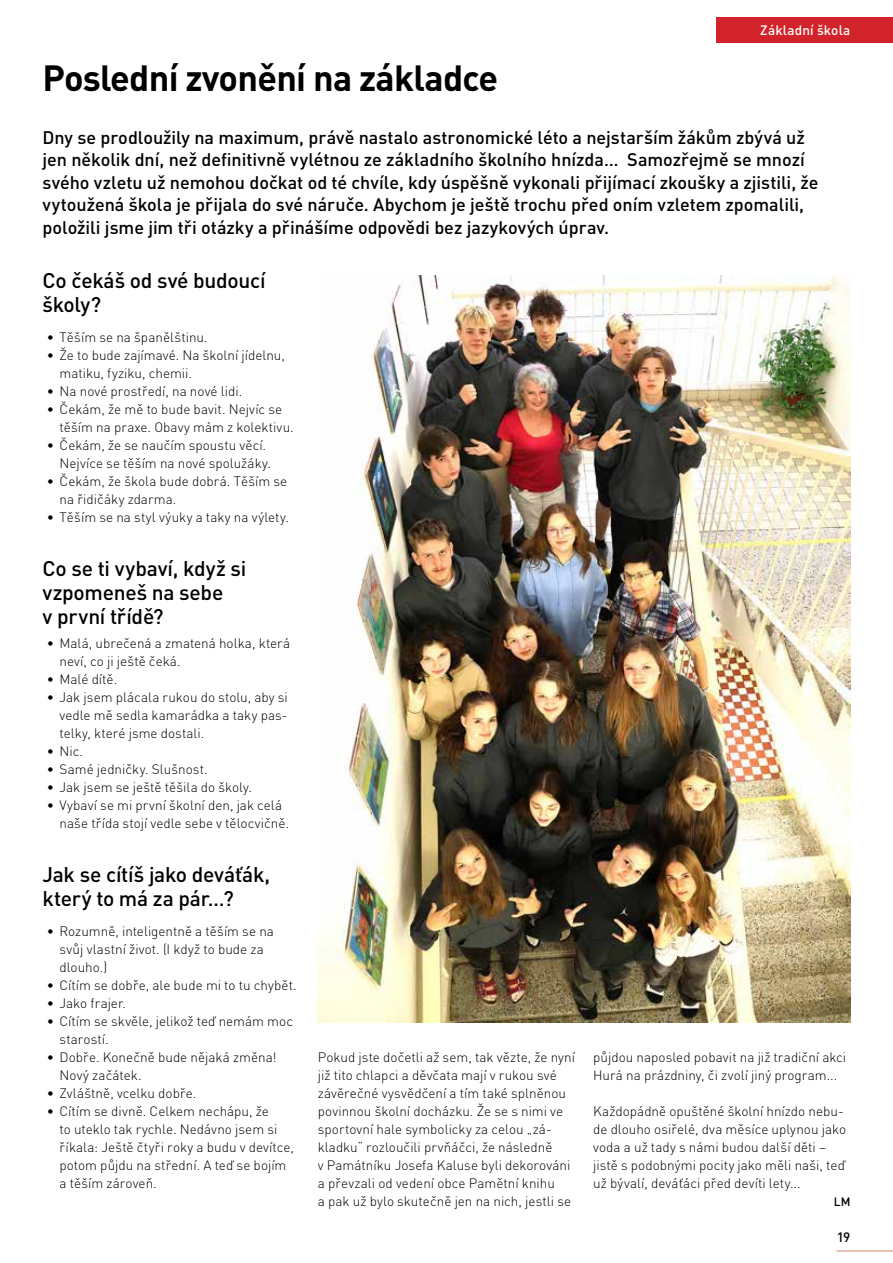
<style>
.page{position:relative;width:893px;height:1263px;background:#fff}
.page>*{position:absolute;margin:0;border:0;box-sizing:border-box;transform-origin:0 0}
.t1{font:700 36px "DIN Pro";letter-spacing:-.02em;color:#000}
.t2{font:500 21px/24px "DIN Pro";letter-spacing:-.015em;color:#000}
.t3{font:500 18px/22.5px "DIN Pro";letter-spacing:-.005em;color:#000}
.t4{font:300 13.5px/18px "DIN Pro";color:#000}
.t5{font:500 13.5px "DIN Pro";letter-spacing:.01em;color:#fff}
.t6{font:500 13.5px "DIN Pro";color:#000}
.t7{font:500 12px "DIN Pro";color:#000}
</style>
<div class="page">
<hr style="left:836px;top:1250px;width:57px;height:1px;background:#dc7f6f">
<div style="left:717px;top:17px;width:176px;height:26px;background:#d2232a"></div>
<img style="left:318px;top:275px;width:532px;height:747px">
<p class="t5" style="left:760px;top:21px;width:92px">Základní škola</p>
<h1 class="t1" style="left:43px;top:54px;width:457px">Poslední zvonění na základce</h1>
<p class="t3" style="left:43px;top:125px;width:778px">Dny se prodloužily na maximum, právě nastalo astronomické léto a nejstarším žákům zbývá už jen několik dní, než definitivně vylétnou ze základního školního hnízda… Samozřejmě se mnozí svého vzletu už nemohou dočkat od té chvíle, kdy úspěšně vykonali přijímací zkoušky a zjistili, že vytoužená škola je přijala do své náruče. Abychom je ještě trochu před oním vzletem zpomalili, položili jsme jim tři otázky a přinášíme odpovědi bez jazykových úprav.</p>
<h2 class="t2" style="left:43px;top:268px;width:225px">Co čekáš od své budoucí školy?</h2>
<p class="t4" style="left:47px;top:328px;width:162px">• Těším se na španělštinu.</p>
<p class="t4" style="left:60px;top:346px;width:227px;text-indent:-13px">• Že to bude zajímavé. Na školní jídelnu, matiku, fyziku, chemii.</p>
<p class="t4" style="left:47px;top:382px;width:197px">• Na nové prostředí, na nové lidi.</p>
<p class="t4" style="left:60px;top:400px;width:236px;text-indent:-13px">• Čekám, že mě to bude bavit. Nejvíc se těším na praxe. Obavy mám z kolektivu.</p>
<p class="t4" style="left:60px;top:436px;width:213px;text-indent:-13px">• Čekám, že se naučím spoustu věcí.<br>Nejvíce se těším na nové spolužáky.</p>
<p class="t4" style="left:60px;top:472px;width:229px;text-indent:-13px">• Čekám, že škola bude dobrá. Těším se na řidičáky zdarma.</p>
<p class="t4" style="left:47px;top:508px;width:244px">• Těším se na styl výuky a taky na výlety.</p>
<h2 class="t2" style="left:43px;top:556px;width:205px">Co se ti vybaví, když si vzpomeneš na sebe<br>v první třídě?</h2>
<p class="t4" style="left:60px;top:634px;width:232px;text-indent:-13px">• Malá, ubrečená a zmatená holka, která neví, co ji ještě čeká.</p>
<p class="t4" style="left:47px;top:670px;width:72px">• Malé dítě.</p>
<p class="t4" style="left:60px;top:688px;width:230px;text-align:justify;text-indent:-13px">• Jak jsem plácala rukou do stolu, aby si vedle mě sedla kamarádka a taky pas&shy;telky, které jsme dostali.</p>
<p class="t4" style="left:47px;top:742px;width:38px">• Nic.</p>
<p class="t4" style="left:47px;top:760px;width:162px">• Samé jedničky. Slušnost.</p>
<p class="t4" style="left:47px;top:778px;width:207px">• Jak jsem se ještě těšila do školy.</p>
<p class="t4" style="left:60px;top:796px;width:231px;text-indent:-13px">• Vybaví se mi první školní den, jak celá naše třída stojí vedle sebe v tělocvičně.</p>
<h2 class="t2" style="left:43px;top:862px;width:229px">Jak se cítíš jako deváťák, který to má za pár…?</h2>
<p class="t4" style="left:60px;top:922px;width:216px;text-indent:-13px">• Rozumně, inteligentně a těším se na svůj vlastní život. (I když to bude za dlouho.)</p>
<p class="t4" style="left:47px;top:976px;width:251px">• Cítím se dobře, ale bude mi to tu chybět.</p>
<p class="t4" style="left:47px;top:994px;width:81px">• Jako frajer.</p>
<p class="t4" style="left:60px;top:1012px;width:235px;text-indent:-13px">• Cítím se skvěle, jelikož teď nemám moc starostí.</p>
<p class="t4" style="left:60px;top:1048px;width:219px;text-indent:-13px">• Dobře. Konečně bude nějaká změna!<br>Nový začátek.</p>
<p class="t4" style="left:47px;top:1084px;width:151px">• Zvláštně, vcelku dobře.</p>
<p class="t4" style="left:60px;top:1102px;width:236px;text-indent:-13px">• Cítím se divně. Celkem nechápu, že<br>to uteklo tak rychle. Nedávno jsem si říkala: Ještě čtyři roky a budu v devítce, potom půjdu na střední. A teď se bojím a těším zároveň.</p>
<p class="t4" style="left:318px;top:1048px;width:259px">Pokud jste dočetli až sem, tak vězte, že nyní již tito chlapci a děvčata mají v rukou své závěrečné vysvědčení a tím také splněnou povinnou školní docházku. Že se s nimi ve sportovní hale symbolicky za celou „zá&shy;kladku“ rozloučili prvňáčci, že následně<br>v Památníku Josefa Kaluse byli dekorováni a převzali od vedení obce Pamětní knihu<br>a pak už bylo skutečně jen na nich, jestli se</p>
<p class="t4" style="left:593px;top:1048px;width:255px">půjdou naposled pobavit na již tradiční akci<br>Hurá na prázdniny, či zvolí jiný program...</p>
<p class="t4" style="left:593px;top:1102px;width:254px">Každopádně opuštěné školní hnízdo nebu&shy;de dlouho osiřelé, dva měsíce uplynou jako voda a už tady s námi budou další děti – jistě s podobnými pocity jako měli naši, teď už bývalí, deváťáci před devíti lety...</p>
<p class="t7" style="left:834px;top:1194px;width:18px">LM</p>
<p class="t6" style="left:837px;top:1228px;width:15px">19</p>
</div>
